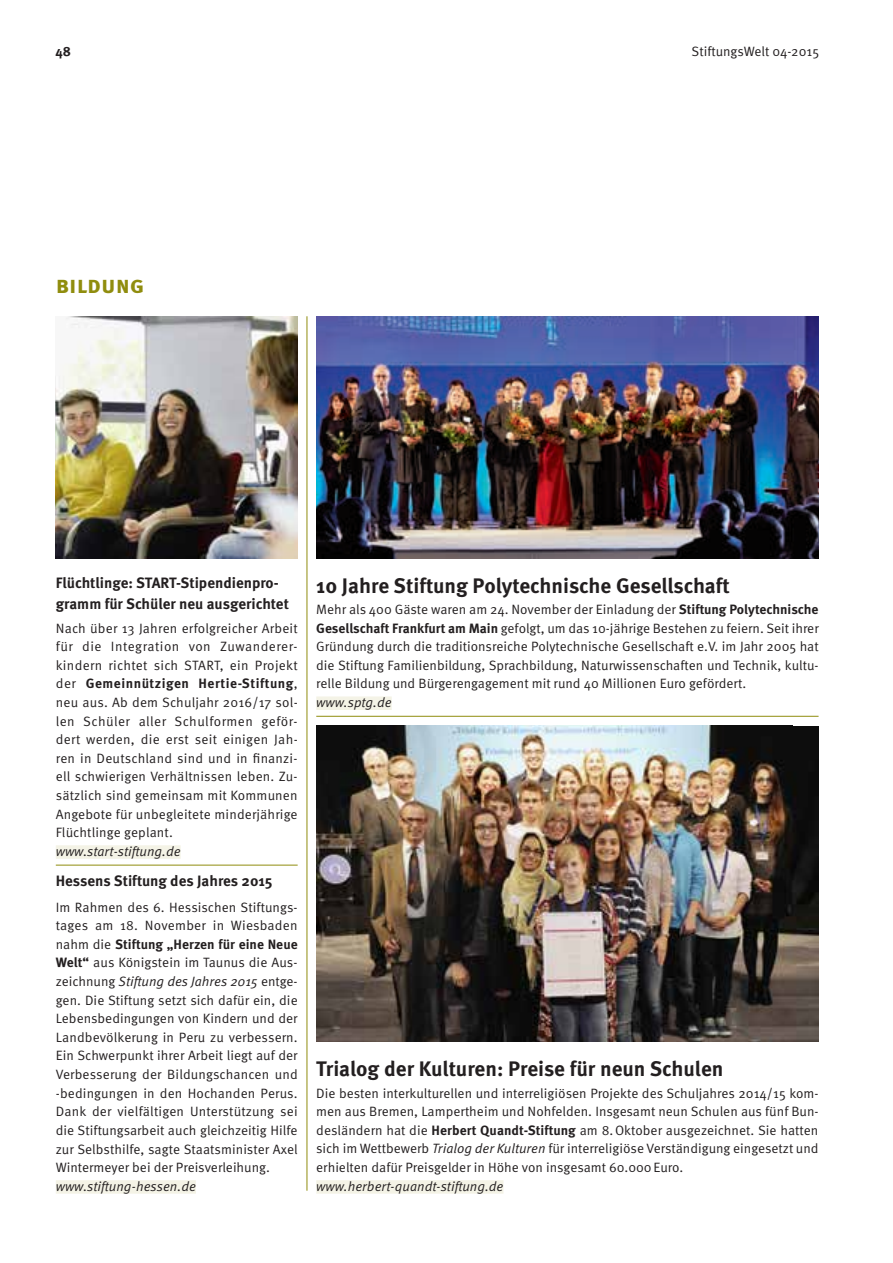
<style>
.page{position:relative;width:893px;height:1263px;background:#fff}
.page>*{position:absolute;margin:0;border:0;box-sizing:border-box;transform-origin:0 0}
.t1{font:700 24px "Meta Pro";color:#908d0e}
.t2{font:700 21px "Meta Pro";color:#231f20}
.t3{font:700 15px/21px "Meta Pro";color:#231f20}
.t4{font:13.5px/18.6px "Meta Pro";color:#231f20;text-align:justify}
.t5{font:italic 13.5px "Meta Pro";color:#231f20}
.t6{font:700 13.5px "Meta Pro";color:#231f20}
.s1{font-weight:700}
.s2{font-style:italic}
</style>
<div class="page">
<hr style="left:307px;top:316px;width:1px;height:875px;background:#908d0e">
<div style="left:316px;top:696px;width:76px;height:14px;background:#f4f3e6"></div>
<div style="left:316px;top:1180px;width:187px;height:14px;background:#f4f3e6"></div>
<div style="left:56px;top:1180px;width:140px;height:14px;background:#f4f3e6"></div>
<div style="left:56px;top:845px;width:125px;height:14px;background:#f4f3e6"></div>
<img style="left:56px;top:316px;width:242px;height:242px">
<img style="left:316px;top:316px;width:503px;height:242px">
<img style="left:316px;top:725px;width:503px;height:317px">
<hr style="left:316px;top:716px;width:503px;height:1px;background:#908d0e">
<hr style="left:56px;top:865px;width:242px;height:1px;background:#908d0e">
<p class="t6" style="left:55px;top:43px;width:17px">48</p>
<p class="t4" style="left:692px;top:42px;width:129px">StiftungsWelt 04-2015</p>
<h1 class="t1" style="left:56px;top:269px;width:27px">BILDUNG</h1>
<p class="t3" style="left:56px;top:573px;width:235px">Flüchtlinge: START-Stipendienpro&shy;gramm für Schüler neu ausgerichtet</p>
<p class="t4" style="left:56px;top:619px;width:243px;text-align:left">Nach über 13 Jahren erfolgreicher Arbeit für die Integration von Zuwanderer&shy;kindern richtet sich START, ein Projekt der <span class="s1">Gemeinnützigen Hertie-Stiftung</span>, neu aus. Ab dem Schuljahr 2016/17 sol&shy;len Schüler aller Schulformen geför&shy;dert werden, die erst seit einigen Jah&shy;ren in Deutschland sind und in finanzi&shy;ell schwierigen Verhältnissen leben. Zu&shy;sätzlich sind gemeinsam mit Kommunen Angebote für unbegleitete minderjährige Flüchtlinge geplant.</p>
<p class="t5" style="left:56px;top:842px;width:126px">www.start-stiftung.de</p>
<p class="t3" style="left:56px;top:870px;width:218px">Hessens Stiftung des Jahres 2015</p>
<p class="t4" style="left:56px;top:898px;width:244px">Im Rahmen des 6. Hessischen Stiftungs&shy;tages am 18. November in Wiesbaden nahm die <span class="s1">Stiftung „Herzen für eine Neue Welt“</span> aus Königstein im Taunus die Aus&shy;zeichnung <span class="s2">Stiftung des Jahres 2015</span> entge&shy;gen. Die Stiftung setzt sich dafür ein, die Lebensbedingungen von Kindern und der Landbevölkerung in Peru zu verbessern.<br>Ein Schwerpunkt ihrer Arbeit liegt auf der Verbesserung der Bildungschancen und -bedingungen in den Hochanden Perus.<br>Dank der vielfältigen Unterstützung sei die Stiftungsarbeit auch gleichzeitig Hilfe zur Selbsthilfe, sagte Staatsminister Axel Wintermeyer bei der Preisverleihung.</p>
<p class="t5" style="left:56px;top:1177px;width:142px">www.stiftung-hessen.de</p>
<h2 class="t2" style="left:316px;top:572px;width:415px">10 Jahre Stiftung Polytechnische Gesellschaft</h2>
<p class="t4" style="left:316px;top:600px;width:504px">Mehr als 400 Gäste waren am 24. November der Einladung der <span class="s1">Stiftung Polytechnische Gesellschaft Frankfurt am Main</span> gefolgt, um das 10-jährige Bestehen zu feiern. Seit ihrer Gründung durch die traditionsreiche Polytechnische Gesellschaft e.V. im Jahr 2005 hat die Stiftung Familienbildung, Sprachbildung, Naturwissenschaften und Technik, kultu&shy;relle Bildung und Bürgerengagement mit rund 40 Millionen Euro gefördert.</p>
<p class="t5" style="left:316px;top:694px;width:77px">www.sptg.de</p>
<h2 class="t2" style="left:316px;top:1056px;width:409px">Trialog der Kulturen: Preise für neun Schulen</h2>
<p class="t4" style="left:316px;top:1084px;width:504px">Die besten interkulturellen und interreligiösen Projekte des Schuljahres 2014/15 kom&shy;men aus Bremen, Lampertheim und Nohfelden. Insgesamt neun Schulen aus fünf Bun&shy;desländern hat die <span class="s1">Herbert Quandt-Stiftung</span> am 8.Oktober ausgezeichnet. Sie hatten sich im Wettbewerb <span class="s2">Trialog der Kulturen</span> für interreligiöse Verständigung eingesetzt und erhielten dafür Preisgelder in Höhe von insgesamt 60.000Euro.</p>
<p class="t5" style="left:316px;top:1177px;width:189px">www.herbert-quandt-stiftung.de</p>
</div>
